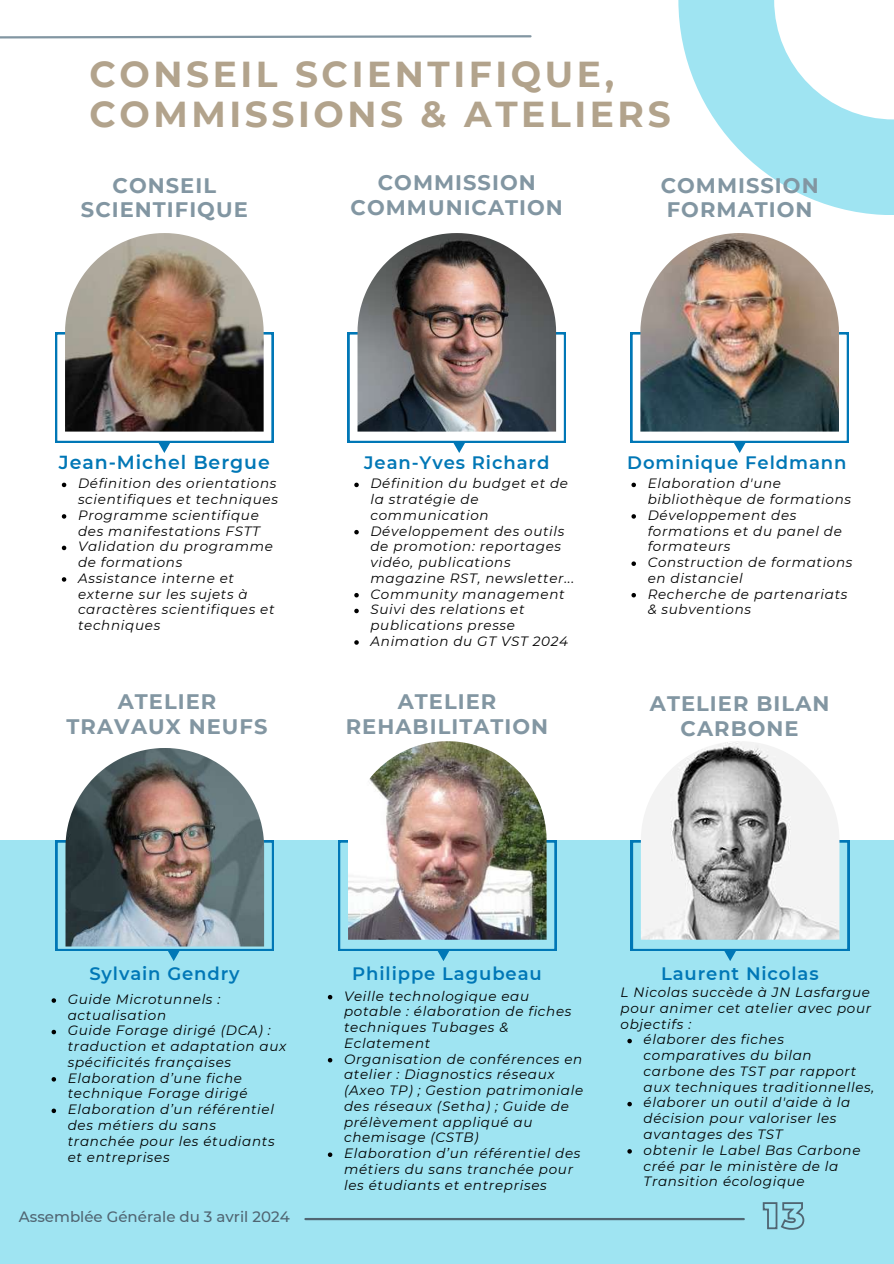
<style>
.page{position:relative;width:894px;height:1264px;background:#fff}
.page>*{position:absolute;margin:0;border:0;box-sizing:border-box;transform-origin:0 0}
.t1{font:700 36px/39.3px "Montserrat";letter-spacing:.1em;color:#b2a38c}
.t2{font:700 21px/24.8px "Montserrat";letter-spacing:.05em;color:#8296a2;text-align:center}
.t3{font:600 18.9px "Montserrat";letter-spacing:.05em;color:#0077b6}
.t4{font:600 18px "Montserrat";letter-spacing:.05em;color:#0077b6}
.t5{font:500 15px "Montserrat";color:#506572}
.t6{font:italic 13.5px/15.8px "Montserrat";letter-spacing:.05em;color:#000}
</style>
<div class="page">
<div style="left:0;top:840px;width:893px;height:423px;background:#9fe4f2"></div>
<svg style="left:678px;top:0;width:215px;height:215px;fill:#9fe4f2"></svg>
<img style="left:65px;top:233px;width:198px;height:99px">
<img style="left:65px;top:748px;width:199px;height:92px">
<img style="left:357px;top:233px;width:199px;height:99px">
<img style="left:369px;top:741px;width:177px;height:99px">
<img style="left:640px;top:233px;width:198px;height:99px">
<img style="left:641px;top:741px;width:198px;height:99px">
<img style="left:55px;top:332px;width:218px;height:121px">
<img style="left:55px;top:840px;width:219px;height:121px">
<img style="left:347px;top:332px;width:218px;height:121px">
<img style="left:338px;top:840px;width:218px;height:121px">
<img style="left:630px;top:332px;width:218px;height:121px">
<svg style="left:630px;top:840px;width:219px;height:121px"></svg>
<svg style="left:62px;top:482px;width:4px;height:5px"></svg>
<svg style="left:62px;top:514px;width:4px;height:4px"></svg>
<svg style="left:62px;top:545px;width:4px;height:5px"></svg>
<svg style="left:62px;top:577px;width:4px;height:4px"></svg>
<svg style="left:52px;top:998px;width:4px;height:4px"></svg>
<svg style="left:52px;top:1029px;width:4px;height:5px"></svg>
<svg style="left:52px;top:1077px;width:4px;height:4px"></svg>
<svg style="left:52px;top:1108px;width:4px;height:5px"></svg>
<svg style="left:354px;top:482px;width:4px;height:5px"></svg>
<svg style="left:354px;top:530px;width:4px;height:4px"></svg>
<svg style="left:354px;top:593px;width:4px;height:4px"></svg>
<svg style="left:354px;top:608px;width:4px;height:5px"></svg>
<svg style="left:354px;top:640px;width:4px;height:4px"></svg>
<svg style="left:328px;top:994px;width:4px;height:5px"></svg>
<svg style="left:328px;top:1058px;width:4px;height:4px"></svg>
<svg style="left:328px;top:1152px;width:4px;height:4px"></svg>
<svg style="left:631px;top:482px;width:4px;height:5px"></svg>
<svg style="left:631px;top:514px;width:4px;height:4px"></svg>
<svg style="left:631px;top:561px;width:4px;height:5px"></svg>
<svg style="left:631px;top:593px;width:4px;height:4px"></svg>
<svg style="left:627px;top:1038px;width:4px;height:5px"></svg>
<svg style="left:627px;top:1101px;width:4px;height:5px"></svg>
<svg style="left:627px;top:1149px;width:4px;height:4px"></svg>
<svg style="left:762px;top:1202px;width:43px;height:28px"></svg>
<hr style="left:305px;top:1217px;width:438px;height:3px;background:#506572">
<svg style="left:0;top:35px;width:532px;height:4px"></svg>
<h1 class="t1" style="left:89px;top:55px;width:582px">CONSEIL SCIENTIFIQUE,<br>COMMISSIONS &amp; ATELIERS</h1>
<h2 class="t2" style="left:81px;top:173px;width:168px">CONSEIL<br>SCIENTIFIQUE</h2>
<h2 class="t2" style="left:350px;top:170px;width:214px">COMMISSION<br>COMMUNICATION</h2>
<h2 class="t2" style="left:660px;top:173px;width:159px;text-align:left">COMMISSION<br>FORMATION</h2>
<h3 class="t3" style="left:59px;top:450px;width:212px">Jean-Michel Bergue</h3>
<p class="t6" style="left:78px;top:475px;width:201px">Définition des orientations scientifiques et techniques<br>Programme scientifique des manifestations FSTT<br>Validation du programme de formations<br>Assistance interne et externe sur les sujets à caractères scientifiques et techniques</p>
<h3 class="t4" style="left:364px;top:451px;width:187px">Jean-Yves Richard</h3>
<p class="t6" style="left:370px;top:475px;width:205px">Définition du budget et de la stratégie de communication<br>Développement des outils de promotion: reportages vidéo, publications magazine RST, newsletter...<br>Community management<br>Suivi des relations et publications presse<br>Animation du GT VST 2024</p>
<h3 class="t4" style="left:627px;top:451px;width:221px">Dominique Feldmann</h3>
<p class="t6" style="left:647px;top:475px;width:206px">Elaboration d'une bibliothèque de formations<br>Développement des formations et du panel de formateurs<br>Construction de formations en distanciel<br>Recherche de partenariats &amp; subventions</p>
<h2 class="t2" style="left:67px;top:689px;width:202px">ATELIER<br>TRAVAUX NEUFS</h2>
<h2 class="t2" style="left:346px;top:689px;width:204px">ATELIER<br>REHABILITATION</h2>
<h2 class="t2" style="left:649px;top:691px;width:181px">ATELIER BILAN<br>CARBONE</h2>
<h3 class="t4" style="left:89px;top:962px;width:152px">Sylvain Gendry</h3>
<p class="t6" style="left:68px;top:991px;width:220px">Guide Microtunnels : actualisation<br>Guide Forage dirigé (DCA) : traduction et adaptation aux spécificités françaises<br>Elaboration d’une fiche technique Forage dirigé<br>Elaboration d’un référentiel des métiers du sans tranchée pour les étudiants et entreprises</p>
<p class="t5" style="left:19px;top:1207px;width:272px">Assemblée Générale du 3 avril 2024</p>
<h3 class="t4" style="left:352px;top:962px;width:191px">Philippe Lagubeau</h3>
<p class="t6" style="left:344px;top:987px;width:241px">Veille technologique eau potable : élaboration de fiches techniques Tubages &amp;<br>Eclatement<br>Organisation de conférences en atelier : Diagnostics réseaux (Axeo TP) ; Gestion patrimoniale des réseaux (Setha) ; Guide de prélèvement appliqué au chemisage (CSTB)<br>Elaboration d’un référentiel des métiers du sans tranchée pour les étudiants et entreprises</p>
<h3 class="t4" style="left:661px;top:962px;width:159px">Laurent Nicolas</h3>
<p class="t6" style="left:620px;top:984px;width:251px">L Nicolas succède à JN Lasfargue</p>
<p class="t6" style="left:620px;top:1000px;width:252px">pour animer cet atelier avec pour</p>
<p class="t6" style="left:620px;top:1015px;width:72px">objectifs :</p>
<p class="t6" style="left:643px;top:1031px;width:142px">élaborer des fiches</p>
<p class="t6" style="left:643px;top:1047px;width:169px">comparatives du bilan</p>
<p class="t6" style="left:643px;top:1063px;width:214px">carbone des TST par rapport</p>
<p class="t6" style="left:643px;top:1078px;width:232px">aux techniques traditionnelles,</p>
<p class="t6" style="left:643px;top:1094px;width:208px">élaborer un outil d'aide à la</p>
<p class="t6" style="left:643px;top:1110px;width:194px">décision pour valoriser les</p>
<p class="t6" style="left:643px;top:1126px;width:140px">avantages des TST</p>
<p class="t6" style="left:643px;top:1141px;width:218px">obtenir le Label Bas Carbone</p>
<p class="t6" style="left:643px;top:1157px;width:196px">créé par le ministère de la</p>
<p class="t6" style="left:643px;top:1173px;width:163px">Transition écologique</p>
</div>
